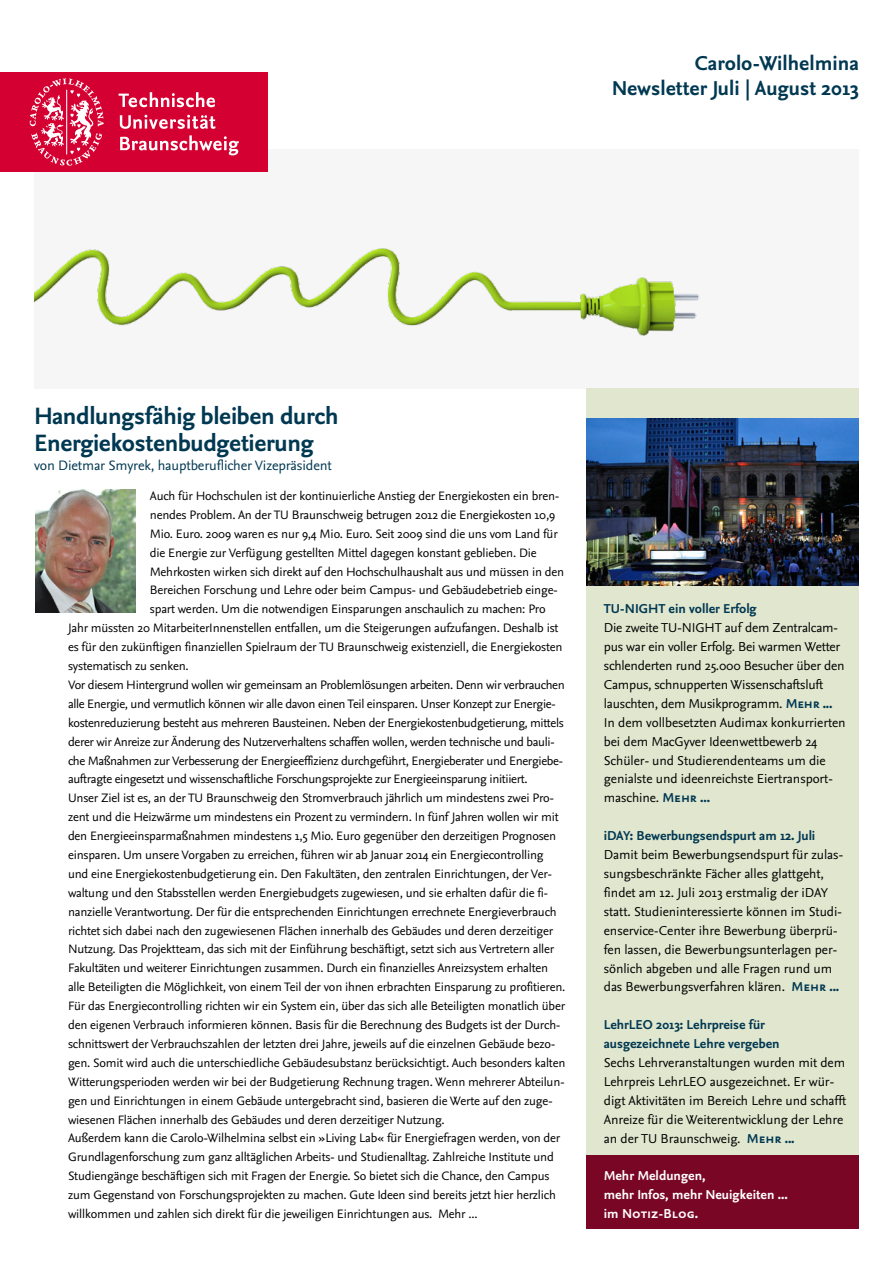
<style>
.page{position:relative;width:893px;height:1263px;background:#fff}
.page>*{position:absolute;margin:0;border:0;box-sizing:border-box;transform-origin:0 0}
.t1{font:700 24.75px/27px "Nexus Sans Pro";letter-spacing:-.015em;color:#003852}
.t2{font:700 21px/25.2px "Nexus Sans Pro";color:#003852;text-align:right}
.t3{font:14.25px "Nexus Sans Pro";letter-spacing:-.01em;color:#003852}
.t4{font:13.5px/18.9px "Nexus Sans Pro";letter-spacing:-.005em;color:#000}
.t5{font:700 13.5px/18.9px "Nexus Sans Pro";letter-spacing:-.005em;color:#003852}
.t6{font:700 13.5px/18.9px "Nexus Sans Pro";color:#fff}
.t7{font:12.75px "Nexus Sans Pro";letter-spacing:-.015em;color:#000}
.s1{font-weight:700;color:#003852}
</style>
<div class="page">
<div style="left:34px;top:149px;width:825px;height:240px;background:#f6f6f6"></div>
<div style="left:587px;top:389px;width:272px;height:770px;background:#e1e6ce"></div>
<div style="left:0;top:72px;width:268px;height:100px;background:#d40032"></div>
<svg style="left:30px;top:78px;width:74px;height:88px"></svg>
<svg style="left:119px;top:92px;width:96px;height:15px"></svg>
<svg style="left:120px;top:115px;width:95px;height:14px"></svg>
<svg style="left:120px;top:135px;width:119px;height:20px"></svg>
<div style="left:587px;top:1156px;width:272px;height:73px;background:#7a0625"></div>
<img style="left:587px;top:418px;width:272px;height:167px">
<img style="left:35px;top:489px;width:101px;height:123px">
<img style="left:34px;top:248px;width:710px;height:141px">
<h2 class="t2" style="left:612px;top:49px;width:249px">Carolo-Wilhelmina<br>Newsletter Juli | August 2013</h2>
<h1 class="t1" style="left:34px;top:401px;width:306px">Handlungsfähig bleiben durch<br>Energiekostenbudgetierung</h1>
<p class="t3" style="left:34px;top:455px;width:299px">von Dietmar Smyrek, hauptberuflicher Vizepräsident</p>
<p class="t7" style="left:150px;top:486px;width:411px">Auch für Hochschulen ist der kontinuierliche Anstieg der Energiekosten ein bren-</p>
<p class="t7" style="left:150px;top:505px;width:407px">nendes Problem. An der TU Braunschweig betrugen 2012 die Energiekosten 10,9</p>
<p class="t7" style="left:150px;top:524px;width:409px">Mio. Euro. 2009 waren es nur 9,4 Mio. Euro. Seit 2009 sind die uns vom Land für</p>
<p class="t7" style="left:150px;top:543px;width:388px">die Energie zur Verfügung gestellten Mittel dagegen konstant geblieben. Die</p>
<p class="t7" style="left:150px;top:562px;width:416px">Mehrkosten wirken sich direkt auf den Hochschulhaushalt aus und müssen in den</p>
<p class="t7" style="left:150px;top:581px;width:410px">Bereichen Forschung und Lehre oder beim Campus- und Gebäudebetrieb einge-</p>
<p class="t7" style="left:150px;top:599px;width:397px">spart werden. Um die notwendigen Einsparungen anschaulich zu machen: Pro</p>
<p class="t7" style="left:68px;top:618px;width:492px">Jahr müssten 20 MitarbeiterInnenstellen entfallen, um die Steigerungen aufzufangen. Deshalb ist</p>
<p class="t7" style="left:68px;top:637px;width:496px">es für den zukünftigen finanziellen Spielraum der TU Braunschweig existenziell, die Energiekosten</p>
<p class="t7" style="left:68px;top:656px;width:122px">systematisch zu senken.</p>
<p class="t7" style="left:68px;top:675px;width:498px">Vor diesem Hintergrund wollen wir gemeinsam an Problemlösungen arbeiten. Denn wir verbrauchen</p>
<p class="t7" style="left:68px;top:694px;width:489px">alle Energie, und vermutlich können wir alle davon einen Teil einsparen. Unser Konzept zur Energie-</p>
<p class="t7" style="left:68px;top:713px;width:497px">kostenreduzierung besteht aus mehreren Bausteinen. Neben der Energiekostenbudgetierung, mittels</p>
<p class="t7" style="left:68px;top:732px;width:488px">derer wir Anreize zur Änderung des Nutzerverhaltens schaffen wollen, werden technische und bauli-</p>
<p class="t7" style="left:68px;top:751px;width:497px">che Maßnahmen zur Verbesserung der Energieeffizienz durchgeführt, Energieberater und Energiebe-</p>
<p class="t7" style="left:68px;top:770px;width:461px">auftragte eingesetzt und wissenschaftliche Forschungsprojekte zur Energieeinsparung initiiert.</p>
<p class="t7" style="left:68px;top:788px;width:488px">Unser Ziel ist es, an der TU Braunschweig den Stromverbrauch jährlich um mindestens zwei Pro-</p>
<p class="t7" style="left:68px;top:807px;width:492px">zent und die Heizwärme um mindestens ein Prozent zu vermindern. In fünf Jahren wollen wir mit</p>
<p class="t7" style="left:68px;top:826px;width:490px">den Energieeinsparmaßnahmen mindestens 1,5 Mio. Euro gegenüber den derzeitigen Prognosen</p>
<p class="t7" style="left:68px;top:845px;width:477px">einsparen. Um unsere Vorgaben zu erreichen, führen wir ab Januar 2014 ein Energiecontrolling</p>
<p class="t7" style="left:68px;top:864px;width:486px">und eine Energiekostenbudgetierung ein. Den Fakultäten, den zentralen Einrichtungen, der Ver-</p>
<p class="t7" style="left:68px;top:883px;width:482px">waltung und den Stabsstellen werden Energiebudgets zugewiesen, und sie erhalten dafür die fi-</p>
<p class="t7" style="left:68px;top:902px;width:490px">nanzielle Verantwortung. Der für die entsprechenden Einrichtungen errechnete Energieverbrauch</p>
<p class="t7" style="left:68px;top:921px;width:487px">richtet sich dabei nach den zugewiesenen Flächen innerhalb des Gebäudes und deren derzeitiger</p>
<p class="t7" style="left:68px;top:940px;width:488px">Nutzung. Das Projektteam, das sich mit der Einführung beschäftigt, setzt sich aus Vertretern aller</p>
<p class="t7" style="left:68px;top:959px;width:482px">Fakultäten und weiterer Einrichtungen zusammen. Durch ein finanzielles Anreizsystem erhalten</p>
<p class="t7" style="left:68px;top:977px;width:499px">alle Beteiligten die Möglichkeit, von einem Teil der von ihnen erbrachten Einsparung zu profitieren.</p>
<p class="t7" style="left:68px;top:996px;width:499px">Für das Energiecontrolling richten wir ein System ein, über das sich alle Beteiligten monatlich über</p>
<p class="t7" style="left:68px;top:1015px;width:494px">den eigenen Verbrauch informieren können. Basis für die Berechnung des Budgets ist der Durch-</p>
<p class="t7" style="left:68px;top:1034px;width:489px">schnittswert der Verbrauchszahlen der letzten drei Jahre, jeweils auf die einzelnen Gebäude bezo-</p>
<p class="t7" style="left:68px;top:1053px;width:499px">gen. Somit wird auch die unterschiedliche Gebäudesubstanz berücksichtigt. Auch besonders kalten</p>
<p class="t7" style="left:68px;top:1072px;width:498px">Witterungsperioden werden wir bei der Budgetierung Rechnung tragen. Wenn mehrerer Abteilun-</p>
<p class="t7" style="left:68px;top:1091px;width:486px">gen und Einrichtungen in einem Gebäude untergebracht sind, basieren die Werte auf den zuge-</p>
<p class="t7" style="left:68px;top:1110px;width:378px">wiesenen Flächen innerhalb des Gebäudes und deren derzeitiger Nutzung.</p>
<p class="t7" style="left:68px;top:1129px;width:494px">Außerdem kann die Carolo-Wilhelmina selbst ein »Living Lab« für Energiefragen werden, von der</p>
<p class="t7" style="left:68px;top:1147px;width:487px">Grundlagenforschung zum ganz alltäglichen Arbeits- und Studienalltag. Zahlreiche Institute und</p>
<p class="t7" style="left:68px;top:1166px;width:483px">Studiengänge beschäftigen sich mit Fragen der Energie. So bietet sich die Chance, den Campus</p>
<p class="t7" style="left:68px;top:1185px;width:489px">zum Gegenstand von Forschungsprojekten zu machen. Gute Ideen sind bereits jetzt hier herzlich</p>
<p class="t7" style="left:68px;top:1204px;width:411px">willkommen und zahlen sich direkt für die jeweiligen Einrichtungen aus. Mehr ...</p>
<p class="t5" style="left:604px;top:599px;width:154px">TU-NIGHT ein voller Erfolg</p>
<p class="t4" style="left:604px;top:618px;width:243px">Die zweite TU-NIGHT auf dem Zentralcam&shy;pus war ein voller Erfolg. Bei warmen Wetter schlenderten rund 25.000 Besucher über den Campus, schnupperten Wissenschaftsluft lauschten, dem Musikprogramm. <span class="s1">Mehr ...<br></span>In dem vollbesetzten Audimax konkurrierten bei dem MacGyver Ideenwettbewerb 24<br>Schüler- und Studierendenteams um die genialste und ideenreichste Eiertransport&shy;maschine. <span class="s1">Mehr ...</span></p>
<p class="t5" style="left:604px;top:826px;width:213px">iDAY: Bewerbungsendspurt am 12. Juli</p>
<p class="t4" style="left:604px;top:844px;width:241px">Damit beim Bewerbungsendspurt für zulas&shy;sungsbeschränkte Fächer alles glattgeht, findet am 12. Juli 2013 erstmalig der iDAY statt. Studieninteressierte können im Studi&shy;enservice-Center ihre Bewerbung überprü&shy;fen lassen, die Bewerbungsunterlagen per&shy;sönlich abgeben und alle Fragen rund um das Bewerbungsverfahren klären. <span class="s1">Mehr ...</span></p>
<p class="t5" style="left:604px;top:1015px;width:177px">LehrLEO 2013: Lehrpreise für ausgezeichnete Lehre vergeben</p>
<p class="t4" style="left:604px;top:1052px;width:244px">Sechs Lehrveranstaltungen wurden mit dem Lehrpreis LehrLEO ausgezeichnet. Er wür&shy;digt Aktivitäten im Bereich Lehre und schafft Anreize für die Weiterentwicklung der Lehre an der TU Braunschweig. <span class="s1">Mehr ...</span></p>
<p class="t6" style="left:604px;top:1166px;width:186px">Mehr Meldungen,<br>mehr Infos, mehr Neuigkeiten ... im Notiz-Blog.</p>
</div>
